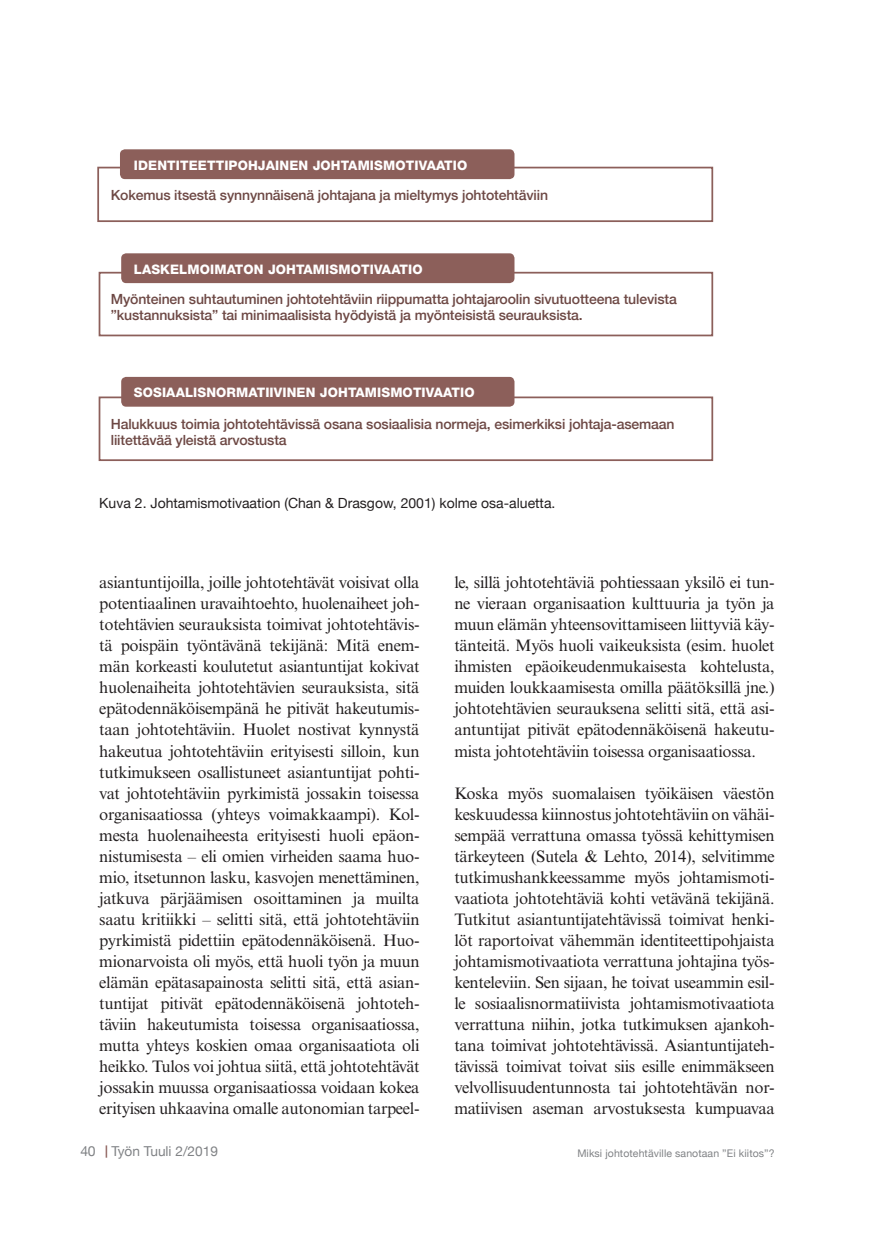
<style>
.page{position:relative;width:874px;height:1241px;background:#fff}
.page>*{position:absolute;margin:0;border:0;box-sizing:border-box;transform-origin:0 0}
.Leipis_2019_perus{font:16.62px/21px "Times New Roman MT Std";letter-spacing:-.02em;color:#231f20;text-align:justify}
.t1{font:500 14px/15.8px "Helvetica Neue";letter-spacing:-.01em;color:#6d4844}
.Graafin_tai_kuvion_n{font:14px "Helvetica Neue";color:#231f20}
.t2{font:13.65px "Helvetica Neue";color:#808285}
.t3{font:800 13.12px "Helvetica Neue LT Std";letter-spacing:.01em;color:#fff}
.Sivun_alalaitaan_Jut{font:10.5px "Helvetica Neue";letter-spacing:.01em;color:#808285}
.s1{font-size:14px}
.s2{font-weight:700;font-size:12.25px;color:#8c5f5a}
</style>
<div class="page">
<div style="left:120px;top:149px;width:394px;height:30px;background:#8c5f5a;border-radius:5px"></div>
<div style="left:121px;top:253px;width:393px;height:30px;background:#8c5f5a;border-radius:5px"></div>
<div style="left:121px;top:377px;width:393px;height:29px;background:#8c5f5a;border-radius:5px"></div>
<div style="left:99px;top:396px;width:613px;height:65px;border:2px solid #8c5f5a"></div>
<div style="left:97px;top:167px;width:615px;height:55px;border:2px solid #8c5f5a"></div>
<div style="left:99px;top:272px;width:613px;height:64px;border:2px solid #8c5f5a"></div>
<p class="t3" style="left:134px;top:157px;width:335px">IDENTITEETTIPOHJAINEN JOHTAMISMOTIVAATIO</p>
<p class="t1" style="left:111px;top:186px;width:438px">Kokemus itsestä synnynnäisenä johtajana ja mieltymys johtotehtäviin</p>
<p class="t3" style="left:134px;top:261px;width:290px">LASKELMOIMATON JOHTAMISMOTIVAATIO</p>
<p class="t1" style="left:111px;top:290px;width:567px">Myönteinen suhtautuminen johtotehtäviin riippumatta johtajaroolin sivutuotteena tulevista ”kustannuksista” tai minimaalisista hyödyistä ja myönteisistä seurauksista.</p>
<p class="t3" style="left:134px;top:384px;width:342px">SOSIAALISNORMATIIVINEN JOHTAMISMOTIVAATIO</p>
<p class="t1" style="left:111px;top:415px;width:565px">Halukkuus toimia johtotehtävissä osana sosiaalisia normeja, esimerkiksi johtaja-asemaan liitettävää yleistä arvostusta</p>
<p class="Graafin_tai_kuvion_n" style="left:99px;top:492px;width:457px">Kuva 2. Johtamismotivaation (Chan &amp; Drasgow, 2001) kolme osa-aluetta.</p>
<p class="Leipis_2019_perus" style="left:99px;top:572px;width:321px">asiantuntijoilla, joille johtotehtävät voisivat olla potentiaalinen uravaihtoehto, huolenaiheet joh&shy;totehtävien seurauksista toimivat johtotehtävis&shy;tä poispäin työntävänä tekijänä: Mitä enem&shy;män korkeasti koulutetut asiantuntijat kokivat huolenaiheita johtotehtävien seurauksista, sitä epätodennäköisempänä he pitivät hakeutumis&shy;taan johtotehtäviin. Huolet nostivat kynnystä hakeutua johtotehtäviin erityisesti silloin, kun tutkimukseen osallistuneet asiantuntijat pohti&shy;vat johtotehtäviin pyrkimistä jossakin toisessa organisaatiossa (yhteys voimakkaampi). Kol&shy;mesta huolenaiheesta erityisesti huoli epäon&shy;nistumisesta – eli omien virheiden saama huo&shy;mio, itsetunnon lasku, kasvojen menettäminen, jatkuva pärjäämisen osoittaminen ja muilta saatu kritiikki – selitti sitä, että johtotehtäviin pyrkimistä pidettiin epätodennäköisenä. Huo&shy;mionarvoista oli myös, että huoli työn ja muun elämän epätasapainosta selitti sitä, että asian&shy;tuntijat pitivät epätodennäköisenä johtoteh&shy;täviin hakeutumista toisessa organisaatiossa, mutta yhteys koskien omaa organisaatiota oli heikko. Tulos voi johtua siitä, että johtotehtävät jossakin muussa organisaatiossa voidaan kokea erityisen uhkaavina omalle autonomian tarpeel-</p>
<p class="Leipis_2019_perus" style="left:454px;top:572px;width:321px">le, sillä johtotehtäviä pohtiessaan yksilö ei tun&shy;ne vieraan organisaation kulttuuria ja työn ja muun elämän yhteensovittamiseen liittyviä käy&shy;tänteitä. Myös huoli vaikeuksista (esim. huolet ihmisten epäoikeudenmukaisesta kohtelusta, muiden loukkaamisesta omilla päätöksillä jne.) johtotehtävien seurauksena selitti sitä, että asi&shy;antuntijat pitivät epätodennäköisenä hakeutu&shy;mista johtotehtäviin toisessa organisaatiossa.</p>
<p class="Leipis_2019_perus" style="left:454px;top:782px;width:321px">Koska myös suomalaisen työikäisen väestön keskuudessa kiinnostus johtotehtäviin on vähäi&shy;sempää verrattuna omassa työssä kehittymisen tärkeyteen (Sutela &amp; Lehto, 2014), selvitimme tutkimushankkeessamme myös johtamismoti&shy;vaatiota johtotehtäviä kohti vetävänä tekijänä.<br>Tutkitut asiantuntijatehtävissä toimivat henki&shy;löt raportoivat vähemmän identiteettipohjaista johtamismotivaatiota verrattuna johtajina työs&shy;kenteleviin. Sen sijaan, he toivat useammin esil&shy;le sosiaalisnormatiivista johtamismotivaatiota verrattuna niihin, jotka tutkimuksen ajankoh&shy;tana toimivat johtotehtävissä. Asiantuntijateh&shy;tävissä toimivat toivat siis esille enimmäkseen velvollisuudentunnosta tai johtotehtävän nor&shy;matiivisen aseman arvostuksesta kumpuavaa</p>
<p class="Sivun_alalaitaan_Jut" style="left:577px;top:1145px;width:199px">Miksi johtotehtäville sanotaan ”Ei kiitos”?</p>
<p class="t2" style="left:80px;top:1141px;width:139px"><span class="s1">40</span> <span class="s2">|</span> Työn Tuuli 2/2019</p>
</div>
